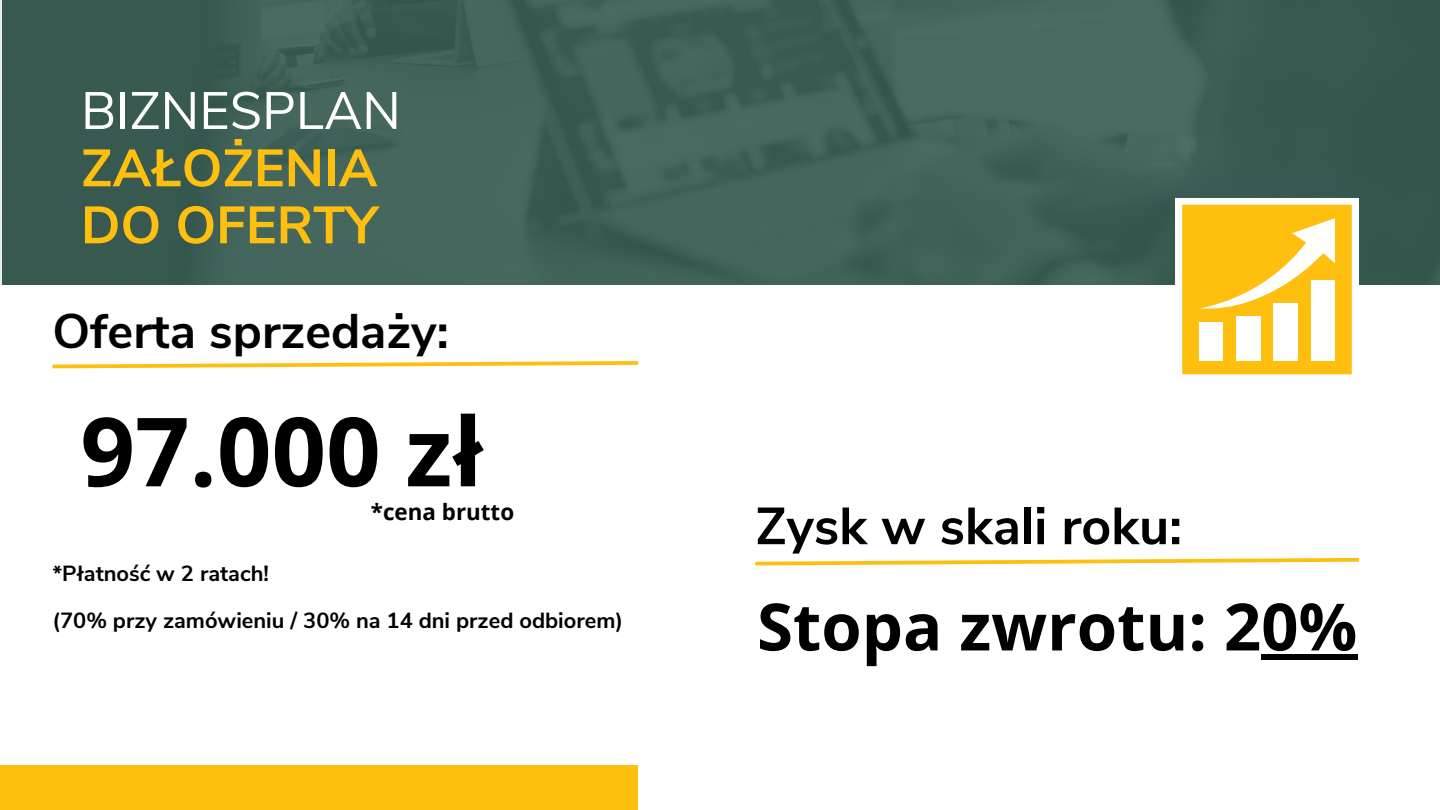
<style>
.page{position:relative;width:1440px;height:810px;background:#fff}
.page>*{position:absolute;margin:0;border:0;box-sizing:border-box;transform-origin:0 0}
.t1{font:700 95.7px "Open Sans";color:#000}
.t2{font:700 65.3px "Open Sans";color:#000}
.t3{font:700 52.4px/57px "Nunito Sans";color:#febf0e}
.t4{font:52.4px "Nunito Sans";color:#fff}
.t5{font:700 52px "Nunito Sans";color:#000}
.t6{font:700 48.6px "Nunito Sans";color:#000}
.t7{font:700 22.4px "Open Sans";color:#000}
.t8{font:700 21.9px/47.4px "Nunito Sans";color:#000}
</style>
<div class="page">
<img style="left:0;top:0;width:1440px;height:284px">
<svg style="left:52px;top:361px;width:587px;height:8px"></svg>
<svg style="left:1175px;top:198px;width:184px;height:177px"></svg>
<svg style="left:755px;top:557px;width:605px;height:9px"></svg>
<div style="left:1261px;top:654px;width:96px;height:6px;background:#000"></div>
<div style="left:0;top:766px;width:638px;height:44px;background:#febf0e"></div>
<h3 class="t4" style="left:81px;top:76px;width:321px">BIZNESPLAN</h3>
<h3 class="t3" style="left:81px;top:141px;width:298px">ZAŁOŻENIA<br>DO OFERTY</h3>
<h3 class="t6" style="left:52px;top:299px;width:398px">Oferta sprzedaży:</h3>
<h1 class="t1" style="left:80px;top:384px;width:405px">97.000 zł</h1>
<p class="t7" style="left:371px;top:496px;width:145px">*cena brutto</p>
<h3 class="t5" style="left:755px;top:492px;width:428px">Zysk w skali roku:</h3>
<p class="t8" style="left:52px;top:550px;width:572px">*Płatność w 2 ratach!<br>(70% przy zamówieniu / 30% na 14 dni przed odbiorem)</p>
<h2 class="t2" style="left:757px;top:581px;width:602px">Stopa zwrotu: 20%</h2>
</div>
